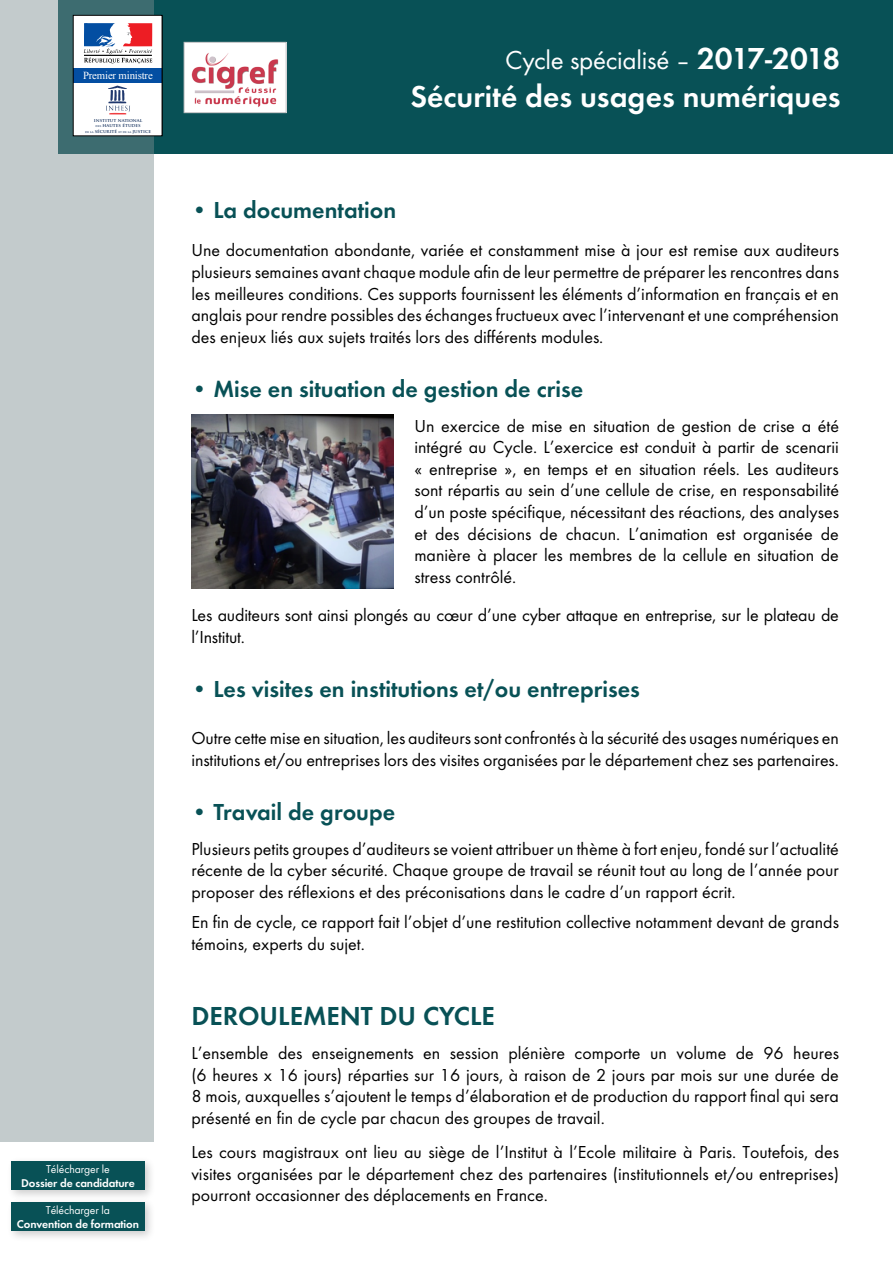
<style>
.page{position:relative;width:893px;height:1263px;background:#fff}
.page>*{position:absolute;margin:0;border:0;box-sizing:border-box;transform-origin:0 0}
.t1{font:700 31.5px "Function";color:#fff}
.t2{font:27px "Function";letter-spacing:-.01em;color:#fff}
.t3{font:700 27px "Function";color:#085156}
.t4{font:700 24px "Function";color:#085156}
.t5{font:18px/21.6px "Function";color:#000;text-align:justify}
.t6{font:700 11.7px "Function";letter-spacing:-.01em;color:#fff}
.t7{font:11.7px "Function";letter-spacing:-.01em;color:#fff}
.t8{font:10.8px "Times New Roman";letter-spacing:-.015em;color:#fff}
.t9{font:700 4.65px/5.6px "Trajan Pro";color:#17335f;text-align:center}
.s1{font-size:2.85px}
.s2{font-weight:700;font-size:31.5px}
</style>
<div class="page">
<div style="left:59px;top:0;width:834px;height:153px;background:#085156"></div>
<div style="left:0;top:0;width:154px;height:1142px;background:#c3cbcc"></div>
<img style="left:191px;top:415px;width:202px;height:174px">
<div style="left:6px;top:1155px;width:150px;height:46px;background:#000;opacity:.2"></div>
<div style="left:11px;top:1161px;width:134px;height:29px;background:#085156"></div>
<div style="left:6px;top:1196px;width:150px;height:46px;background:#000;opacity:.2"></div>
<div style="left:11px;top:1202px;width:134px;height:29px;background:#085156"></div>
<svg style="left:75px;top:17px;width:85px;height:117px;background:#c5c8d9"></svg>
<div style="left:184px;top:42px;width:102px;height:71px;background:#fff"></div>
<img style="left:191px;top:53px;width:88px;height:54px">
<div style="left:184px;top:42px;width:102px;height:71px;border:1px solid #bcbec0"></div>
<p class="t8" style="left:83px;top:68px;width:71px">Premier ministre</p>
<p class="t9" style="left:85px;top:117px;width:67px">INSTITUT NATIONAL<br><span class="s1">DES</span> HAUTES ÉTUDES<br><span class="s1">DE LA</span> SÉCURITÉ <span class="s1">ET DE LA</span> JUSTICE</p>
<p class="t7" style="left:46px;top:1162px;width:65px">Télécharger le</p>
<p class="t6" style="left:21px;top:1176px;width:115px">Dossier de candidature</p>
<p class="t7" style="left:46px;top:1203px;width:66px">Télécharger la</p>
<p class="t6" style="left:17px;top:1217px;width:124px">Convention de formation</p>
<h2 class="t2" style="left:505px;top:45px;width:337px">Cycle spécialisé – <span class="s2">2017-2018</span></h2>
<h1 class="t1" style="left:410px;top:78px;width:432px">Sécurité des usages numériques</h1>
<h3 class="t4" style="left:191px;top:196px;width:206px">• La documentation</h3>
<p class="t5" style="left:191px;top:240px;width:649px">Une documentation abondante, variée et constamment mise à jour est remise aux auditeurs plusieurs semaines avant chaque module afin de leur permettre de préparer les rencontres dans les meilleures conditions. Ces supports fournissent les éléments d’information en français et en anglais pour rendre possibles des échanges fructueux avec l’intervenant et une compréhension des enjeux liés aux sujets traités lors des différents modules.</p>
<h3 class="t4" style="left:191px;top:375px;width:393px">• Mise en situation de gestion de crise</h3>
<p class="t5" style="left:414px;top:415px;width:426px">Un exercice de mise en situation de gestion de crise a été intégré au Cycle. L’exercice est conduit à partir de scenarii « entreprise », en temps et en situation réels. Les auditeurs sont répartis au sein d’une cellule de crise, en responsabilité d’un poste spécifique, nécessitant des réactions, des analyses et des décisions de chacun. L’animation est organisée de manière à placer les membres de la cellule en situation de stress contrôlé.</p>
<p class="t5" style="left:191px;top:605px;width:649px">Les auditeurs sont ainsi plongés au cœur d’une cyber attaque en entreprise, sur le plateau de l’Institut.</p>
<h3 class="t4" style="left:191px;top:675px;width:450px">• Les visites en institutions et/ou entreprises</h3>
<p class="t5" style="left:191px;top:728px;width:649px">Outre cette mise en situation, les auditeurs sont confrontés à la sécurité des usages numériques en institutions et/ou entreprises lors des visites organisées par le département chez ses partenaires.</p>
<h3 class="t4" style="left:191px;top:798px;width:205px">• Travail de groupe</h3>
<p class="t5" style="left:191px;top:838px;width:649px">Plusieurs petits groupes d’auditeurs se voient attribuer un thème à fort enjeu, fondé sur l’actualité récente de la cyber sécurité. Chaque groupe de travail se réunit tout au long de l’année pour proposer des réflexions et des préconisations dans le cadre d’un rapport écrit.</p>
<p class="t5" style="left:191px;top:911px;width:649px">En fin de cycle, ce rapport fait l’objet d’une restitution collective notamment devant de grands témoins, experts du sujet.</p>
<h2 class="t3" style="left:191px;top:999px;width:18px">DEROULEMENT</h2>
<h2 class="t3" style="left:380px;top:999px;width:89px">DU CYCLE</h2>
<p class="t5" style="left:191px;top:1042px;width:649px">L’ensemble des enseignements en session plénière comporte un volume de 96 heures (6 heures x 16 jours) réparties sur 16 jours, à raison de 2 jours par mois sur une durée de 8 mois, auxquelles s’ajoutent le temps d’élaboration et de production du rapport final qui sera présenté en fin de cycle par chacun des groupes de travail.</p>
<p class="t5" style="left:191px;top:1141px;width:649px">Les cours magistraux ont lieu au siège de l’Institut à l’Ecole militaire à Paris. Toutefois, des visites organisées par le département chez des partenaires (institutionnels et/ou entreprises) pourront occasionner des déplacements en France.</p>
</div>
